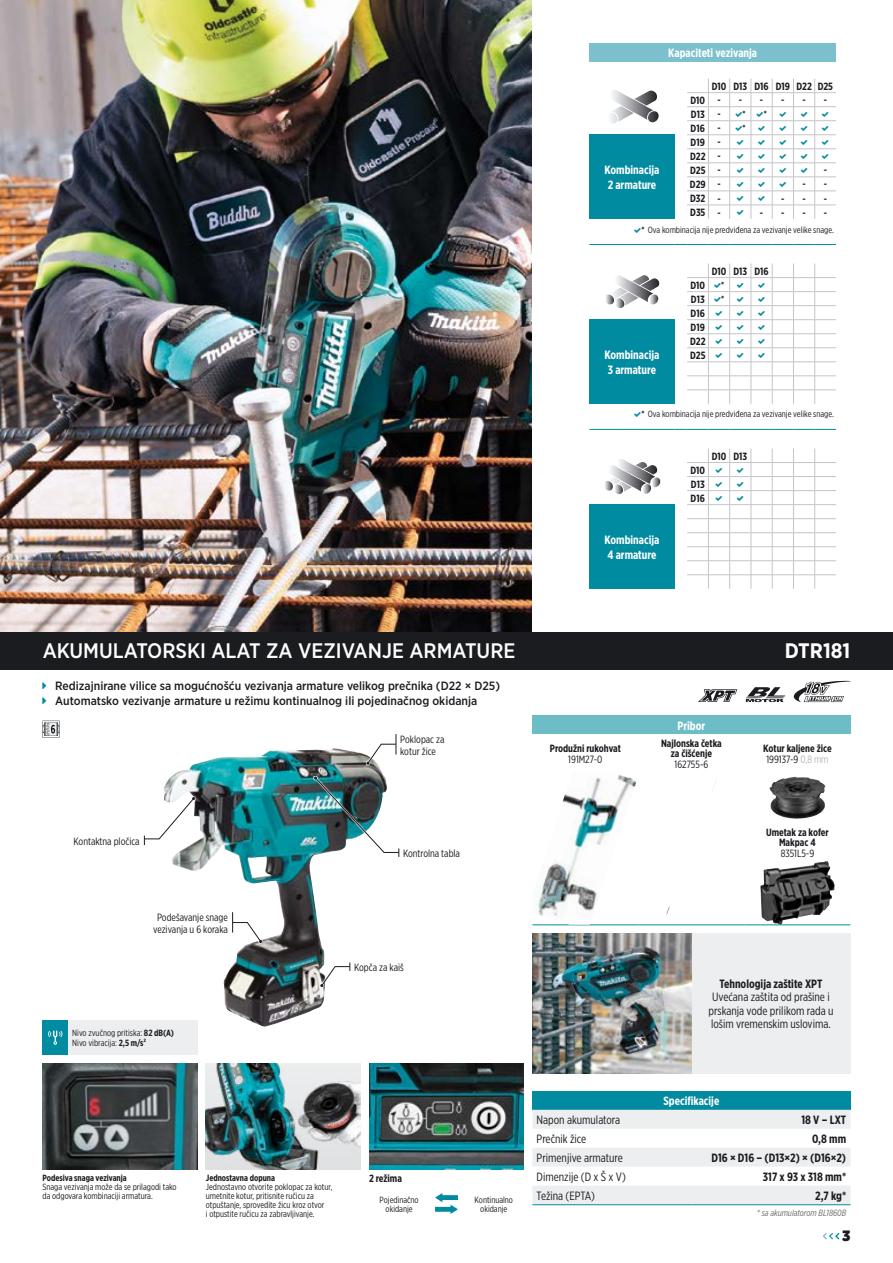
<style>
.page{position:relative;width:893px;height:1263px;background:#fff}
.page>*{position:absolute;margin:0;border:0;box-sizing:border-box;transform-origin:0 0}
.t1{font:500 21px "Gotham Narrow";color:#fff}
.t2{font:700 21px "Gotham Narrow";color:#fff}
.t3{font:900 15px "Gotham Narrow";color:#1b1c20}
.t4{font:12px/13.5px "Gotham X Narrow";color:#1b1c20;text-align:center}
.t5{font:500 12px/15px "Gotham Narrow";color:#1b1c20}
.t6{font:700 12px/14.4px "Gotham X Narrow";color:#fff}
.t7{font:700 12px "Gotham X Narrow";color:#1b1c20}
.t8{font:700 10.5px/14.1px "Gotham X Narrow";color:#1b1c20;text-align:justify}
.t9{font:10.5px/12px "Gotham X Narrow";color:#1b1c20}
.t10{font:9px/9px "Gotham X Narrow";color:#1b1c20}
.t11{font:700 9px "Gotham X Narrow";color:#1b1c20}
.t12{font:italic 9px "Gotham X Narrow";color:#68676c}
.s1{font-size:9px}
.s2{font-weight:700}
.s3{font-weight:400}
.s4{font-weight:300;color:#98989c}
</style>
<div class="page">
<div style="left:0;top:631px;width:893px;height:39px;background:#1b1c20"></div>
<img style="left:369px;top:1063px;width:155px;height:106px">
<svg style="left:435px;top:1193px;width:23px;height:21px"></svg>
<img style="left:0;top:0;width:532px;height:631px">
<img style="left:164px;top:748px;width:169px;height:278px">
<img style="left:206px;top:1063px;width:155px;height:106px">
<img style="left:43px;top:1063px;width:154px;height:106px">
<svg style="left:794px;top:681px;width:56px;height:21px"></svg>
<div style="left:532px;top:1091px;width:318px;height:19px;background:#008ba0"></div>
<svg style="left:532px;top:1110px;width:318px;height:94px"></svg>
<hr style="left:532px;top:1204px;width:159px;height:1px;background:#008ba0">
<hr style="left:691px;top:1204px;width:159px;height:1px;background:#008ba0">
<svg style="left:366px;top:734px;width:31px;height:31px"></svg>
<div style="left:589px;top:43px;width:247px;height:19px;background:#7dc0cd"></div>
<div style="left:589px;top:135px;width:85px;height:84px;background:#008ba0"></div>
<hr style="left:589px;top:244px;width:85px;height:1px;background:#008ba0">
<svg style="left:674px;top:244px;width:162px;height:1px"></svg>
<svg style="left:610px;top:90px;width:49px;height:34px"></svg>
<div style="left:589px;top:320px;width:85px;height:84px;background:#008ba0"></div>
<hr style="left:589px;top:429px;width:85px;height:1px;background:#008ba0">
<svg style="left:674px;top:429px;width:162px;height:1px"></svg>
<svg style="left:606px;top:275px;width:54px;height:33px"></svg>
<div style="left:589px;top:505px;width:85px;height:84px;background:#008ba0"></div>
<svg style="left:605px;top:459px;width:56px;height:35px"></svg>
<div style="left:532px;top:715px;width:318px;height:19px;background:#6dbdc7"></div>
<hr style="left:532px;top:924px;width:106px;height:1px;background:#008ba0">
<hr style="left:638px;top:924px;width:106px;height:1px;background:#008ba0">
<hr style="left:744px;top:924px;width:106px;height:1px;background:#008ba0">
<img style="left:532px;top:775px;width:105px;height:150px">
<img style="left:770px;top:777px;width:55px;height:41px">
<img style="left:760px;top:861px;width:67px;height:28px">
<svg style="left:43px;top:721px;width:17px;height:17px"></svg>
<svg style="left:698px;top:689px;width:39px;height:13px"></svg>
<svg style="left:746px;top:687px;width:39px;height:15px"></svg>
<img style="left:314px;top:776px;width:86px;height:81px">
<svg style="left:232px;top:921px;width:31px;height:23px"></svg>
<svg style="left:232px;top:912px;width:30px;height:31px"></svg>
<svg style="left:319px;top:965px;width:14px;height:23px"></svg>
<svg style="left:320px;top:962px;width:31px;height:25px"></svg>
<svg style="left:164px;top:796px;width:32px;height:44px"></svg>
<svg style="left:144px;top:797px;width:51px;height:48px"></svg>
<div style="left:43px;top:1020px;width:25px;height:34px;background:#008ba0"></div>
<div style="left:68px;top:1020px;width:129px;height:34px;background:#edeeef"></div>
<svg style="left:48px;top:1030px;width:15px;height:15px"></svg>
<div style="left:691px;top:933px;width:159px;height:140px;background:#edeeef"></div>
<img style="left:532px;top:933px;width:159px;height:140px">
<svg style="left:823px;top:1233px;width:16px;height:6px"></svg>
<svg style="left:687px;top:79px;width:149px;height:140px"></svg>
<svg style="left:687px;top:264px;width:149px;height:140px"></svg>
<svg style="left:687px;top:448px;width:149px;height:141px"></svg>
<h3 class="t6" style="left:668px;top:45px;width:90px">Kapaciteti vezivanja</h3>
<p class="t8" style="left:690px;top:79px;width:144px;text-indent:21px">D10 D13 D16 D19 D22 D25<br>D10 <span class="s1">-</span></p>
<p class="t11" style="left:739px;top:95px;width:26px">- -</p>
<p class="t11" style="left:781px;top:95px;width:26px">- -</p>
<p class="t11" style="left:824px;top:95px;width:5px">-</p>
<p class="t8" style="left:691px;top:107px;width:31px">D13 <span class="s1">-</span></p>
<p class="t11" style="left:742px;top:109px;width:26px">* *</p>
<p class="t8" style="left:691px;top:121px;width:32px">D16 <span class="s1">-</span></p>
<p class="t11" style="left:742px;top:123px;width:5px">*</p>
<p class="t8" style="left:690px;top:135px;width:32px">D19 <span class="s1">- </span>D22 <span class="s1">- </span>D25 <span class="s1">-</span></p>
<h3 class="t6" style="left:604px;top:163px;width:56px">Kombinacija<br>2 armature</h3>
<p class="t11" style="left:824px;top:165px;width:5px">-</p>
<p class="t8" style="left:690px;top:177px;width:32px">D29 <span class="s1">-</span></p>
<p class="t11" style="left:802px;top:179px;width:26px">- -</p>
<p class="t8" style="left:690px;top:191px;width:32px">D32 <span class="s1">-</span></p>
<p class="t11" style="left:781px;top:193px;width:26px">- -</p>
<p class="t11" style="left:824px;top:193px;width:5px">-</p>
<p class="t8" style="left:690px;top:205px;width:32px">D35 <span class="s1">-</span></p>
<p class="t11" style="left:760px;top:207px;width:26px">- -</p>
<p class="t10" style="left:641px;top:204px;width:194px;line-height:17px;text-indent:161px"><span class="s2">- -<br>*</span> Ova kombinacija nije predviđena za vezivanje velike snage.</p>
<p class="t8" style="left:712px;top:264px;width:59px">D10 D13 D16</p>
<p class="t8" style="left:690px;top:278px;width:16px">D10</p>
<p class="t11" style="left:721px;top:279px;width:5px">*</p>
<p class="t8" style="left:691px;top:292px;width:15px">D13</p>
<p class="t11" style="left:721px;top:294px;width:5px">*</p>
<p class="t8" style="left:691px;top:306px;width:16px">D16</p>
<h3 class="t6" style="left:604px;top:348px;width:56px">Kombinacija<br>3 armature</h3>
<p class="t8" style="left:690px;top:320px;width:17px">D19<br>D22<br>D25</p>
<p class="t10" style="left:641px;top:410px;width:194px"><span class="s2">*</span> Ova kombinacija nije predviđena za vezivanje velike snage.</p>
<p class="t8" style="left:712px;top:449px;width:37px">D10 D13</p>
<p class="t8" style="left:690px;top:463px;width:16px">D10<br>D13<br>D16</p>
<h3 class="t6" style="left:604px;top:533px;width:56px">Kombinacija<br>4 armature</h3>
<h1 class="t1" style="left:43px;top:637px;width:474px">AKUMULATORSKI ALAT ZA VEZIVANJE ARMATURE</h1>
<h1 class="t2" style="left:785px;top:637px;width:67px">DTR181</h1>
<h3 class="t5" style="left:55px;top:678px;width:446px">Redizajnirane vilice sa mogućnošću vezivanja armature velikog prečnika (D22 × D25)<br>Automatsko vezivanje armature u režimu kontinualnog ili pojedinačnog okidanja</h3>
<p class="t9" style="left:74px;top:835px;width:68px">Kontaktna pločica</p>
<p class="t9" style="left:153px;top:911px;width:76px;text-align:center">Podešavanje snage vezivanja u 6 koraka</p>
<p class="t10" style="left:72px;top:1028px;width:103px;line-height:9.8px">Nivo zvučnog pritiska: <span class="s2">82 dB(A)<br></span>Nivo vibracija: <span class="s2">2,5 m/s²</span></p>
<p class="t9" style="left:400px;top:733px;width:46px">Poklopac za kotur žice</p>
<p class="t9" style="left:403px;top:847px;width:58px">Kontrolna tabla</p>
<p class="t9" style="left:354px;top:961px;width:51px">Kopča za kaiš</p>
<p class="t11" style="left:43px;top:1172px;width:86px">Podesiva snaga vezivanja</p>
<p class="t10" style="left:43px;top:1182px;width:136px">Snaga vezivanja može da se prilagodi tako da odgovara kombinaciji armatura.</p>
<p class="t11" style="left:206px;top:1172px;width:71px">Jednostavna dopuna</p>
<p class="t10" style="left:206px;top:1182px;width:128px">Jednostavno otvorite poklopac za kotur, umetnite kotur, pritisnite ručicu za otpuštanje, sprovedite žicu kroz otvor<br>i otpustite ručicu za zabravljivanje.</p>
<p class="t8" style="left:369px;top:1171px;width:34px">2 režima</p>
<p class="t10" style="left:380px;top:1195px;width:41px;text-align:center">Pojedinačno okidanje</p>
<p class="t10" style="left:475px;top:1195px;width:40px;text-align:center">Kontinualno okidanje</p>
<p class="t8" style="left:550px;top:741px;width:73px">Produžni rukohvat</p>
<p class="t9" style="left:568px;top:753px;width:36px">191M27-0</p>
<h3 class="t6" style="left:678px;top:718px;width:29px">Pribor</h3>
<p class="t8" style="left:661px;top:738px;width:62px;line-height:10.5px;text-align:center">Najlonska četka za čišćenje</p>
<p class="t9" style="left:674px;top:758px;width:35px">162755-6</p>
<p class="t8" style="left:763px;top:743px;width:70px;line-height:10.5px;text-align:center">Kotur kaljene žice<br><span class="s3">199137-9</span> <span class="s4">0,8 mm</span></p>
<p class="t8" style="left:766px;top:827px;width:64px;line-height:10.5px;text-align:center">Umetak za kofer<br>Makpac 4</p>
<p class="t9" style="left:781px;top:847px;width:35px">8351L5-9</p>
<h3 class="t7" style="left:719px;top:976px;width:104px">Tehnologija zaštite XPT</h3>
<h3 class="t4" style="left:708px;top:990px;width:126px">Uvećana zaštita od prašine i prskanja vode prilikom rada u lošim vremenskim uslovima.</h3>
<h3 class="t6" style="left:663px;top:1093px;width:57px">Specifikacije</h3>
<h3 class="t4" style="left:537px;top:1113px;width:85px">Napon akumulatora</h3>
<h3 class="t7" style="left:801px;top:1112px;width:46px">18 V – LXT</h3>
<h3 class="t4" style="left:537px;top:1132px;width:51px">Prečnik žice</h3>
<h3 class="t7" style="left:812px;top:1131px;width:36px">0,8 mm</h3>
<h3 class="t4" style="left:537px;top:1151px;width:88px">Primenjive armature</h3>
<h3 class="t7" style="left:711px;top:1150px;width:136px">D16 × D16 – (D13×2) × (D16×2)</h3>
<h3 class="t4" style="left:537px;top:1170px;width:91px">Dimenzije (D x Š x V)</h3>
<h3 class="t7" style="left:763px;top:1169px;width:85px">317 x 93 x 318 mm*</h3>
<h3 class="t4" style="left:537px;top:1189px;width:60px">Težina (EPTA)</h3>
<h3 class="t7" style="left:815px;top:1188px;width:33px">2,7 kg*</h3>
<p class="t12" style="left:757px;top:1208px;width:91px">* sa akumulatorom BL1860B</p>
<h2 class="t3" style="left:842px;top:1225px;width:10px">3</h2>
</div>
